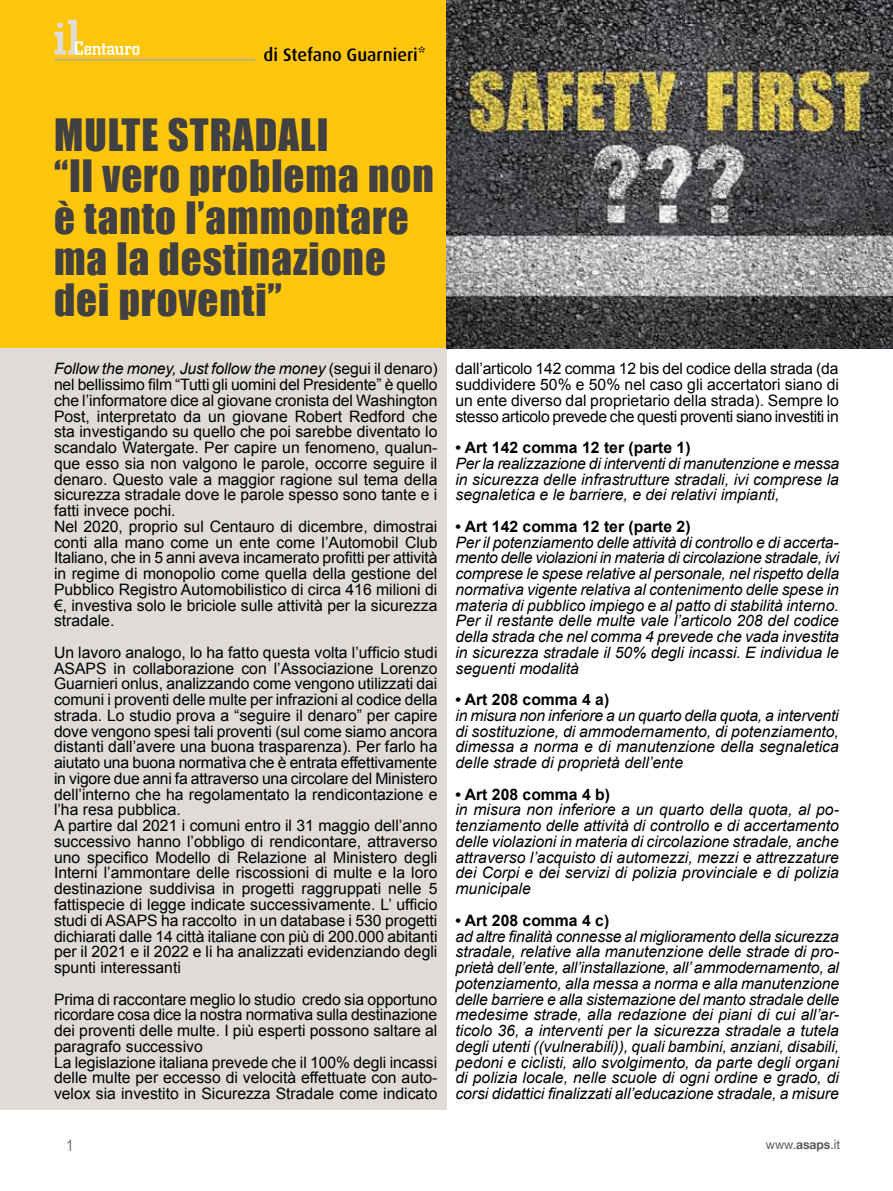
<style>
.page{position:relative;width:893px;height:1191px;background:#fff}
.page>*{position:absolute;margin:0;border:0;box-sizing:border-box;transform-origin:0 0}
.t1{font:40.95px/41.2px "Impact";letter-spacing:.025em;color:#414042}
.t2{font:500 18px "Dax";color:#000}
.t3{font:15.75px/15.8px "Arial";color:#000}
.t4{font:italic 15.75px/15.8px "Arial";color:#000;text-align:justify}
.t5{font:700 15.75px "Arial";color:#000}
.t6{font:15.75px "Arial Narrow";color:#636466;scale:.95 1}
.t7{font:12.75px "Helvetica Neue";color:#58595b;scale:.95 1}
.s1{font-style:italic}
.s2{font-weight:700}
</style>
<div class="page">
<div style="left:0;top:0;width:446px;height:349px;background:#ffc60b"></div>
<div style="left:0;top:349px;width:446px;height:761px;background:#dedbd8"></div>
<img style="left:446px;top:0;width:447px;height:349px">
<hr style="left:55px;top:59px;width:200px;height:2px;background:#a7a9ac">
<svg style="left:54px;top:20px;width:85px;height:35px"></svg>
<p class="t2" style="left:264px;top:45px;width:164px">di Stefano Guarnieri*</p>
<h1 class="t1" style="left:54px;top:113px;width:381px">MULTE STRADALI<br>“Il vero problema non è tanto l’ammontare ma la destinazione dei proventi”</h1>
<p class="t3" style="left:54px;top:361px;width:385px"><span class="s1">Follow the money, Just follow the money</span> (segui il denaro) nel bellissimo film “Tutti gli uomini del Presidente” è quello che l’informatore dice al giovane cronista del Washington Post, interpretato da un giovane Robert Redford che sta investigando su quello che poi sarebbe diventato lo scandalo Watergate. Per capire un fenomeno, qualun&shy;que esso sia non valgono le parole, occorre seguire il denaro. Questo vale a maggior ragione sul tema della sicurezza stradale dove le parole spesso sono tante e i fatti invece pochi.<br>Nel 2020, proprio sul Centauro di dicembre, dimostrai conti alla mano come un ente come l’Automobil Club Italiano, che in 5 anni aveva incamerato profitti per attività in regime di monopolio come quella della gestione del Pubblico Registro Automobilistico di circa 416 milioni di €, investiva solo le briciole sulle attività per la sicurezza stradale.</p>
<p class="t3" style="left:54px;top:644px;width:385px">Un lavoro analogo, lo ha fatto questa volta l’ufficio studi ASAPS in collaborazione con l’Associazione Lorenzo Guarnieri onlus, analizzando come vengono utilizzati dai comuni i proventi delle multe per infrazioni al codice della strada. Lo studio prova a “seguire il denaro” per capire dove vengono spesi tali proventi (sul come siamo ancora distanti dall’avere una buona trasparenza). Per farlo ha aiutato una buona normativa che è entrata effettivamente in vigore due anni fa attraverso una circolare del Ministero dell’interno che ha regolamentato la rendicontazione e l’ha resa pubblica.<br>A partire dal 2021 i comuni entro il 31 maggio dell’anno successivo hanno l’obbligo di rendicontare, attraverso uno specifico Modello di Relazione al Ministero degli Interni l’ammontare delle riscossioni di multe e la loro destinazione suddivisa in progetti raggruppati nelle 5 fattispecie di legge indicate successivamente. L’ ufficio studi di ASAPS ha raccolto in un database i 530 progetti dichiarati dalle 14 città italiane con più di 200.000 abitanti per il 2021 e il 2022 e li ha analizzati evidenziando degli spunti interessanti</p>
<p class="t3" style="left:54px;top:991px;width:385px">Prima di raccontare meglio lo studio credo sia opportuno ricordare cosa dice la nostra normativa sulla destinazione dei proventi delle multe. I più esperti possono saltare al paragrafo successivo<br>La legislazione italiana prevede che il 100% degli incassi delle multe per eccesso di velocità effettuate con auto&shy;velox sia investito in Sicurezza Stradale come indicato</p>
<p class="t3" style="left:455px;top:361px;width:385px;text-align:justify">dall’articolo 142 comma 12 bis del codice della strada (da suddividere 50% e 50% nel caso gli accertatori siano di un ente diverso dal proprietario della strada). Sempre lo stesso articolo prevede che questi proventi siano investiti in</p>
<p class="t5" style="left:455px;top:437px;width:237px">• Art 142 comma 12 ter (parte 1)</p>
<p class="t4" style="left:455px;top:455px;width:385px">Per la realizzazione di interventi di manutenzione e messa in sicurezza delle infrastrutture stradali, ivi comprese la segnaletica e le barriere, e dei relativi impianti,</p>
<p class="t5" style="left:455px;top:516px;width:237px">• Art 142 comma 12 ter (parte 2)</p>
<p class="t4" style="left:455px;top:534px;width:385px">Per il potenziamento delle attività di controllo e di accerta&shy;mento delle violazioni in materia di circolazione stradale, ivi comprese le spese relative al personale, nel rispetto della normativa vigente relativa al contenimento delle spese in materia di pubblico impiego e al patto di stabilità interno.<br>Per il restante delle multe vale l’articolo 208 del codice della strada che nel comma 4 prevede che vada investita in sicurezza stradale il 50% degli incassi. E individua le seguenti modalità</p>
<p class="t5" style="left:455px;top:689px;width:155px">• Art 208 comma 4 a)</p>
<p class="t4" style="left:455px;top:707px;width:385px">in misura non inferiore a un quarto della quota, a interventi di sostituzione, di ammodernamento, di potenziamento, dimessa a norma e di manutenzione della segnaletica delle strade di proprietà dell’ente</p>
<p class="t5" style="left:455px;top:784px;width:156px">• Art 208 comma 4 b)</p>
<p class="t4" style="left:455px;top:802px;width:385px">in misura non inferiore a un quarto della quota, al po&shy;tenziamento delle attività di controllo e di accertamento delle violazioni in materia di circolazione stradale, anche attraverso l’acquisto di automezzi, mezzi e attrezzature dei Corpi e dei servizi di polizia provinciale e di polizia municipale</p>
<p class="t5" style="left:455px;top:910px;width:155px">• Art 208 comma 4 c)</p>
<p class="t4" style="left:455px;top:928px;width:385px">ad altre finalità connesse al miglioramento della sicurezza stradale, relative alla manutenzione delle strade di pro&shy;prietà dell’ente, all’installazione, all’ ammodernamento, al potenziamento, alla messa a norma e alla manutenzione delle barriere e alla sistemazione del manto stradale delle medesime strade, alla redazione dei piani di cui all’ar&shy;ticolo 36, a interventi per la sicurezza stradale a tutela degli utenti ((vulnerabili)), quali bambini, anziani, disabili, pedoni e ciclisti, allo svolgimento, da parte degli organi di polizia locale, nelle scuole di ogni ordine e grado, di corsi didattici finalizzati all’educazione stradale, a misure</p>
<p class="t6" style="left:66px;top:1133px;width:9px">1</p>
<p class="t7" style="left:766px;top:1137px;width:80px">www.<span class="s2">asaps</span>.it</p>
</div>
